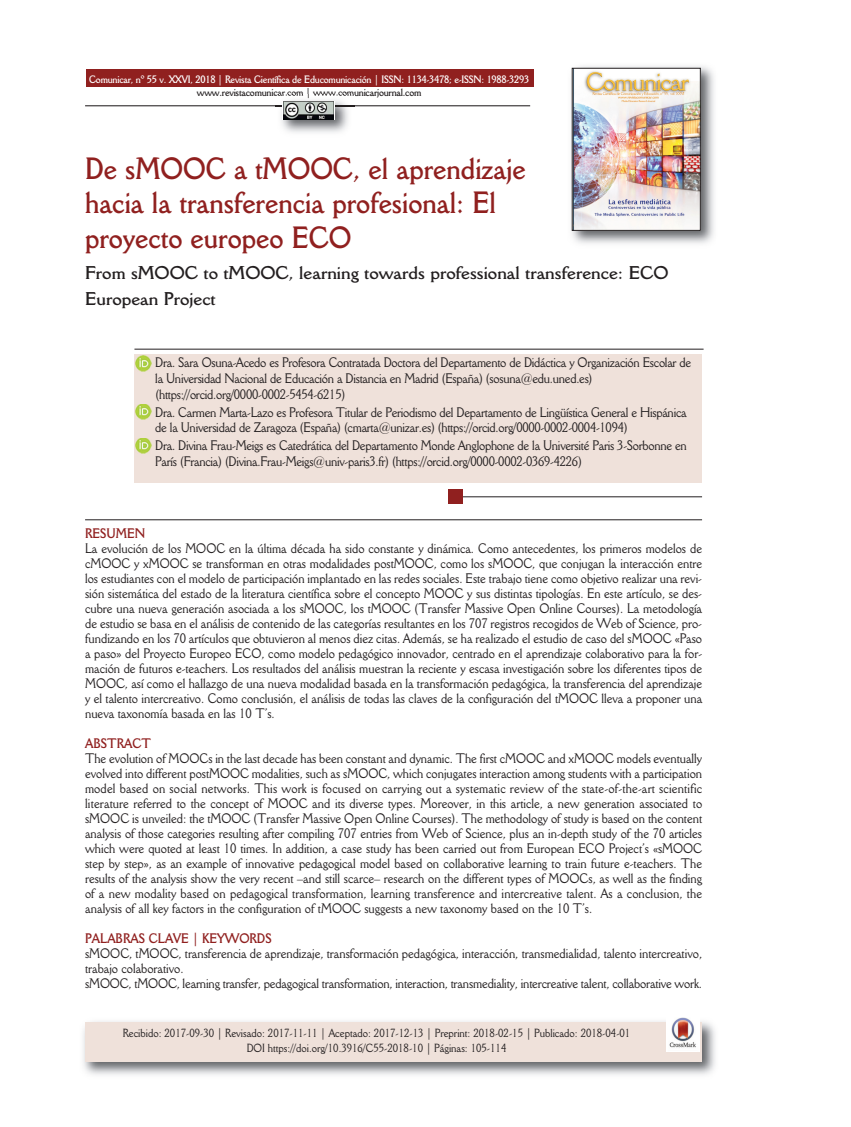
<style>
.page{position:relative;width:851px;height:1127px;background:#fff}
.page>*{position:absolute;margin:0;border:0;box-sizing:border-box;transform-origin:0 0}
.t1{font:700 30px/34.5px "Della Robbia BT";color:#90201f;scale:.9 1}
.t2{font:700 18px/26px "Della Robbia BT";color:#231f20}
.t3{font:13.5px/15px "Della Robbia BT";letter-spacing:-.02em;color:#231f20;scale:.9 1}
.t4{font:13.5px/15px "Della Robbia BT";color:#231f20;scale:.9 1}
.t5{font:700 13.5px "Della Robbia BT";color:#90201f;scale:.9 1}
.t6{font:11.55px/15px "Della Robbia BT";color:#231f20;text-align:center;scale:.9 1}
.t7{font:700 10.5px "Della Robbia BT";letter-spacing:-.02em;color:#fff;scale:.9 1}
.t8{font:700 10.5px "Della Robbia BT";letter-spacing:-.02em;color:#231f20;scale:.9 1}
</style>
<div class="page">
<hr style="left:85px;top:105px;width:445px;height:1px;background:#231f20">
<div style="left:86px;top:70px;width:447px;height:17px;background:#90201f"></div>
<div style="left:134px;top:354px;width:568px;height:129px;background:#efe1da"></div>
<img style="left:83px;top:1021px;width:632px;height:54px">
<div style="left:85px;top:1022px;width:617px;height:40px;background:#efe1da"></div>
<img style="left:571px;top:66px;width:143px;height:178px">
<img style="left:574px;top:70px;width:124px;height:159px">
<div style="left:572px;top:68px;width:128px;height:163px;border:1px solid #231f20"></div>
<hr style="left:134px;top:349px;width:569px;height:1px;background:#231f20">
<hr style="left:85px;top:519px;width:617px;height:1px;background:#231f20">
<hr style="left:460px;top:496px;width:242px;height:1px;background:#231f20">
<img style="left:666px;top:1017px;width:33px;height:34px">
<div style="left:447px;top:490px;width:15px;height:14px;background:#90201f"></div>
<img style="left:275px;top:94px;width:80px;height:39px">
<img style="left:275px;top:105px;width:80px;height:1px">
<svg style="left:282px;top:101px;width:53px;height:19px"></svg>
<img style="left:283px;top:102px;width:50px;height:17px">
<img style="left:136px;top:356px;width:15px;height:15px">
<img style="left:136px;top:404px;width:15px;height:15px">
<img style="left:136px;top:438px;width:15px;height:15px">
<p class="t7" style="left:89px;top:75px;width:490px">Comunicar, nº 55 v. XXVI, 2018 | Revista Científica de Educomunicación | ISSN: 1134-3478; e-ISSN: 1988-3293</p>
<p class="t8" style="left:197px;top:88px;width:251px">www.revistacomunicar.com | www.comunicarjournal.com</p>
<h1 class="t1" style="left:85px;top:154px;width:491px">De sMOOC a tMOOC, el aprendizaje hacia la transferencia profesional: El proyecto europeo ECO</h1>
<h2 class="t2" style="left:85px;top:261px;width:585px">From sMOOC to tMOOC, learning towards professional transference: ECO<br>European Project</h2>
<p class="t3" style="left:155px;top:356px;width:597px;line-height:15.8px">Dra. Sara Osuna-Acedo es Profesora Contratada Doctora del Departamento de Didáctica y Organización Escolar de la Universidad Nacional de Educación a Distancia en Madrid (España) (sosuna@edu.uned.es) (https://orcid.org/0000-0002-5454-6215)</p>
<p class="t3" style="left:155px;top:405px;width:592px;line-height:15.8px">Dra. Carmen Marta-Lazo es Profesora Titular de Periodismo del Departamento de Lingüística General e Hispánica de la Universidad de Zaragoza (España) (cmarta@unizar.es) (https://orcid.org/0000-0002-0004-1094)</p>
<p class="t3" style="left:155px;top:439px;width:592px;line-height:15.8px">Dra. Divina Frau-Meigs es Catedrática del Departamento Monde Anglophone de la Université Paris 3-Sorbonne en<br>París (Francia) (Divina.Frau-Meigs@univ-paris3.fr) (https://orcid.org/0000-0002-0369-4226)</p>
<p class="t5" style="left:85px;top:528px;width:68px">RESUMEN</p>
<p class="t3" style="left:85px;top:541px;width:687px;text-align:justify">La evolución de los MOOC en la última década ha sido constante y dinámica. Como antecedentes, los primeros modelos de cMOOC y xMOOC se transforman en otras modalidades postMOOC, como los sMOOC, que conjugan la interacción entre los estudiantes con el modelo de participación implantado en las redes sociales. Este trabajo tiene como objetivo realizar una revi&shy;sión sistemática del estado de la literatura científica sobre el concepto MOOC y sus distintas tipologías. En este artículo, se des&shy;cubre una nueva generación asociada a los sMOOC, los tMOOC (Transfer Massive Open Online Courses). La metodología de estudio se basa en el análisis de contenido de las categorías resultantes en los 707 registros recogidos de Web of Science, pro&shy;fundizando en los 70 artículos que obtuvieron al menos diez citas. Además, se ha realizado el estudio de caso del sMOOC «Paso a paso» del Proyecto Europeo ECO, como modelo pedagógico innovador, centrado en el aprendizaje colaborativo para la for&shy;mación de futuros e-teachers. Los resultados del análisis muestran la reciente y escasa investigación sobre los diferentes tipos de MOOC, así como el hallazgo de una nueva modalidad basada en la transformación pedagógica, la transferencia del aprendizaje y el talento intercreativo. Como conclusión, el análisis de todas las claves de la configuración del tMOOC lleva a proponer una nueva taxonomía basada en las 10 T’s.</p>
<p class="t5" style="left:85px;top:738px;width:75px">ABSTRACT</p>
<p class="t3" style="left:85px;top:751px;width:687px;text-align:justify">The evolution of MOOCs in the last decade has been constant and dynamic. The first cMOOC and xMOOC models eventually evolved into different postMOOC modalities, such as sMOOC, which conjugates interaction among students with a participation model based on social networks. This work is focused on carrying out a systematic review of the state-of-the-art scientific literature referred to the concept of MOOC and its diverse types. Moreover, in this article, a new generation associated to sMOOC is unveiled: the tMOOC (Transfer Massive Open Online Courses). The methodology of study is based on the content analysis of those categories resulting after compiling 707 entries from Web of Science, plus an in-depth study of the 70 articles which were quoted at least 10 times. In addition, a case study has been carried out from European ECO Project’s «sMOOC step by step», as an example of innovative pedagogical model based on collaborative learning to train future e-teachers. The results of the analysis show the very recent –and still scarce– research on the different types of MOOCs, as well as the finding of a new modality based on pedagogical transformation, learning transference and intercreative talent. As a conclusion, the analysis of all key factors in the configuration of tMOOC suggests a new taxonomy based on the 10 T’s.</p>
<p class="t5" style="left:85px;top:933px;width:209px">PALABRAS CLAVE | KEYWORDS</p>
<p class="t4" style="left:85px;top:946px;width:687px">sMOOC, tMOOC, transferencia de aprendizaje, transformación pedagógica, interacción, transmedialidad, talento intercreativo, trabajo colaborativo.<br>sMOOC, tMOOC, learning transfer, pedagogical transformation, interaction, transmediality, intercreative talent, collaborative work.</p>
<p class="t6" style="left:123px;top:1026px;width:565px">Recibido: 2017-09-30 | Revisado: 2017-11-11 | Aceptado: 2017-12-13 | Preprint: 2018-02-15 | Publicado: 2018-04-01<br>DOI https://doi.org/10.3916/C55-2018-10 | Páginas: 105-114</p>
</div>
